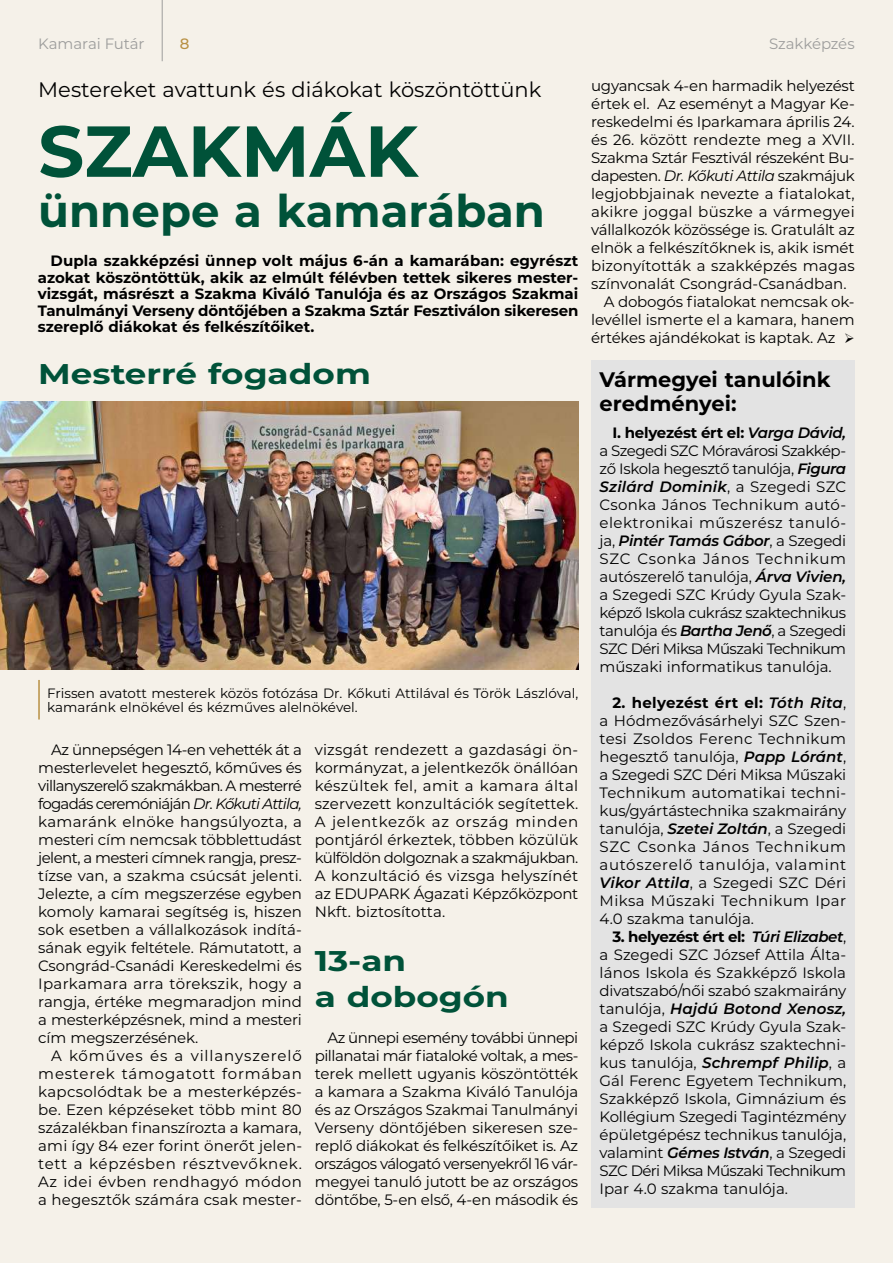
<style>
.page{position:relative;width:893px;height:1263px;background:#f5f1e9}
.page>*{position:absolute;margin:0;border:0;box-sizing:border-box;transform-origin:0 0}
.t1{font:700 72px "Montserrat";color:#005239}
.t2{font:700 45px "Montserrat";color:#005239}
.t3{font:700 28.5px/36px "Montserrat";color:#005239;scale:1.2 1}
.t4{font:21px "Montserrat";color:#000}
.t5{font:700 21px/24px "Montserrat";color:#000}
.t6{font:15px/18px "Montserrat";letter-spacing:-.01em;color:#000;text-align:justify}
.t7{font:700 15px/16.5px "Montserrat";letter-spacing:-.005em;color:#000;text-align:justify}
.t8{font:15px "Montserrat";letter-spacing:-.035em;color:#000}
.t9{font:15px "Montserrat";letter-spacing:-.01em;color:#9d9d9c}
.t10{font:15px "Montserrat";letter-spacing:.01em;color:#000}
.t11{font:15px "Montserrat";letter-spacing:.02em;color:#000}
.t12{font:500 15px "Montserrat";color:#b89043}
.t13{font:13.5px/14.9px "Montserrat";color:#000}
.s1{font-style:italic}
.s2{font-weight:700}
.s3{font-weight:600;font-style:italic}
</style>
<div class="page">
<div style="left:591px;top:360px;width:264px;height:848px;background:#e3e3e3"></div>
<img style="left:0;top:402px;width:578px;height:267px">
<hr style="left:38px;top:680px;width:2px;height:39px;background:#b89043">
<hr style="left:162px;top:0;width:1px;height:61px;background:#9d9d9c">
<p class="t9" style="left:38px;top:33px;width:108px">Kamarai Futár</p>
<p class="t12" style="left:180px;top:33px;width:11px">8</p>
<p class="t9" style="left:769px;top:33px;width:87px">Szakképzés</p>
<p class="t9" style="left:795px;top:33px;width:54px">Aktuáli</p>
<h3 class="t4" style="left:38px;top:75px;width:505px">Mestereket avattunk és diákokat köszöntöttünk</h3>
<h1 class="t1" style="left:38px;top:99px;width:381px">SZAKMÁK</h1>
<h2 class="t2" style="left:38px;top:178px;width:508px">ünnepe a kamarában</h2>
<p class="t7" style="left:38px;top:252px;width:542px;text-indent:13px">Dupla szakképzési ünnep volt május 6-án a kamarában: egyrészt azokat köszöntöttük, akik az elmúlt félévben tettek sikeres mester&shy;vizsgát, másrészt a Szakma Kiváló Tanulója és az Országos Szakmai Tanulmányi Verseny döntőjében a Szakma Sztár Fesztiválon sikeresen szereplő diákokat és felkészítőiket.</p>
<h3 class="t3" style="left:38px;top:354px;width:279px">Mesterré fogadom</h3>
<p class="t13" style="left:47px;top:685px;width:533px">Frissen avatott mesterek közös fotózása Dr. Kőkuti Attilával és Török Lászlóval, kamaránk elnökével és kézműves alelnökével.</p>
<p class="t6" style="left:38px;top:740px;width:265px;text-indent:13px">Az ünnepségen 14-en vehették át a mesterlevelet hegesztő, kőműves és villanyszerelő szakmákban. A mesterré fogadás ceremóniáján <span class="s1">Dr. Kőkuti Attila, </span>kamaránk elnöke hangsúlyozta, a mesteri cím nemcsak többlettudást jelent, a mesteri címnek rangja, presz&shy;tízse van, a szakma csúcsát jelenti.<br>Jelezte, a cím megszerzése egyben komoly kamarai segítség is, hiszen sok esetben a vállalkozások indítá&shy;sának egyik feltétele. Rámutatott, a Csongrád-Csanádi Kereskedelmi és Iparkamara arra törekszik, hogy a rangja, értéke megmaradjon mind a mesterképzésnek, mind a mesteri cím megszerzésének.</p>
<p class="t6" style="left:38px;top:1046px;width:265px;text-indent:13px">A kőműves és a villanyszerelő mesterek támogatott formában kapcsolódtak be a mesterképzés&shy;be. Ezen képzéseket több mint 80 százalékban finanszírozta a kamara, ami így 84 ezer forint önerőt jelen&shy;tett a képzésben résztvevőknek.<br>Az idei évben rendhagyó módon a hegesztők számára csak mester-</p>
<p class="t6" style="left:315px;top:740px;width:265px">vizsgát rendezett a gazdasági ön&shy;kormányzat, a jelentkezők önállóan készültek fel, amit a kamara által szervezett konzultációk segítettek.<br>A jelentkezők az ország minden pontjáról érkeztek, többen közülük külföldön dolgoznak a szakmájukban.<br>A konzultáció és vizsga helyszínét az EDUPARK Ágazati Képzőközpont Nkft. biztosította.</p>
<h3 class="t3" style="left:315px;top:942px;width:163px">13-an<br>a dobogón</h3>
<p class="t6" style="left:315px;top:1028px;width:265px;text-indent:13px">Az ünnepi esemény további ünnepi pillanatai már fiataloké voltak, a mes&shy;terek mellett ugyanis köszöntötték a kamara a Szakma Kiváló Tanulója és az Országos Szakmai Tanulmányi Verseny döntőjében sikeresen sze&shy;replő diákokat és felkészítőiket is. Az országos válogató versenyekről 16 vár&shy;megyei tanuló jutott be az országos döntőbe, 5-en első, 4-en második és</p>
<p class="t6" style="left:591px;top:76px;width:265px">ugyancsak 4-en harmadik helyezést</p>
<p class="t6" style="left:591px;top:94px;width:265px">értek el. Az eseményt a Magyar Ke-</p>
<p class="t6" style="left:591px;top:112px;width:265px">reskedelmi és Iparkamara április 24.</p>
<p class="t6" style="left:591px;top:130px;width:265px">és 26. között rendezte meg a XVII.</p>
<p class="t6" style="left:591px;top:148px;width:265px">Szakma Sztár Fesztivál részeként Bu-</p>
<p class="t8" style="left:591px;top:165px;width:265px">dapesten. <span class="s1">Dr. Kőkuti Attila</span> szakmájuk</p>
<p class="t6" style="left:591px;top:184px;width:265px">legjobbjainak nevezte a fiatalokat,</p>
<p class="t11" style="left:591px;top:201px;width:265px">akikre joggal büszke a vármegyei</p>
<p class="t6" style="left:591px;top:220px;width:265px">vállalkozók közössége is. Gratulált az</p>
<p class="t6" style="left:591px;top:238px;width:265px">elnök a felkészítőknek is, akik ismét</p>
<p class="t10" style="left:591px;top:255px;width:265px">bizonyították a szakképzés magas</p>
<p class="t6" style="left:591px;top:274px;width:257px">színvonalát Csongrád-Csanádban.</p>
<p class="t6" style="left:604px;top:292px;width:252px">A dobogós fiatalokat nemcsak ok-</p>
<p class="t6" style="left:591px;top:310px;width:265px">levéllel ismerte el a kamara, hanem</p>
<p class="t6" style="left:591px;top:328px;width:246px">értékes ajándékokat is kaptak. Az</p>
<h3 class="t5" style="left:600px;top:367px;width:232px">Vármegyei tanulóink eredményei:</h3>
<p class="t6" style="left:600px;top:423px;width:248px;text-align:left;text-indent:13px"><span class="s2">I. helyezést ért el:</span> <span class="s3">Varga Dávid, </span>a Szegedi SZC Móravárosi Szakkép&shy;ző Iskola hegesztő tanulója, <span class="s3">Figura<br>Szilárd Dominik</span>, a Szegedi SZC<br>Csonka János Technikum autó&shy;elektronikai műszerész tanuló&shy;ja, <span class="s3">Pintér Tamás Gábor</span>, a Szegedi<br>SZC Csonka János Technikum autószerelő tanulója, <span class="s3">Árva Vivien, </span>a Szegedi SZC Krúdy Gyula Szak&shy;képző Iskola cukrász szaktechnikus tanulója és <span class="s3">Bartha Jenő</span>, a Szegedi<br>SZC Déri Miksa Műszaki Technikum műszaki informatikus tanulója.</p>
<p class="t6" style="left:600px;top:693px;width:248px;text-indent:13px"><span class="s2">2. helyezést ért el:</span> <span class="s3">Tóth Rita</span>, a Hódmezővásárhelyi SZC Szen&shy;tesi Zsoldos Ferenc Technikum hegesztő tanulója, <span class="s3">Papp Lóránt</span>, a Szegedi SZC Déri Miksa Műszaki Technikum automatikai techni&shy;kus/gyártástechnika szakmairány tanulója, <span class="s3">Szetei Zoltán</span>, a Szegedi SZC Csonka János Technikum autószerelő tanulója, valamint <span class="s3">Vikor Attila</span>, a Szegedi SZC Déri Miksa Műszaki Technikum Ipar 4.0 szakma tanulója.</p>
<p class="t6" style="left:600px;top:927px;width:248px;text-indent:13px"><span class="s2">3. helyezést ért el:</span> <span class="s3">Túri Elizabet</span>, a Szegedi SZC József Attila Álta&shy;lános Iskola és Szakképző Iskola divatszabó/női szabó szakmairány tanulója, <span class="s3">Hajdú Botond Xenosz, </span>a Szegedi SZC Krúdy Gyula Szak&shy;képző Iskola cukrász szaktechni&shy;kus tanulója, <span class="s3">Schrempf Philip</span>, a Gál Ferenc Egyetem Technikum, Szakképző Iskola, Gimnázium és Kollégium Szegedi Tagintézmény épületgépész technikus tanulója, valamint <span class="s3">Gémes István</span>, a Szegedi SZC Déri Miksa Műszaki Technikum Ipar 4.0 szakma tanulója.</p>
</div>
